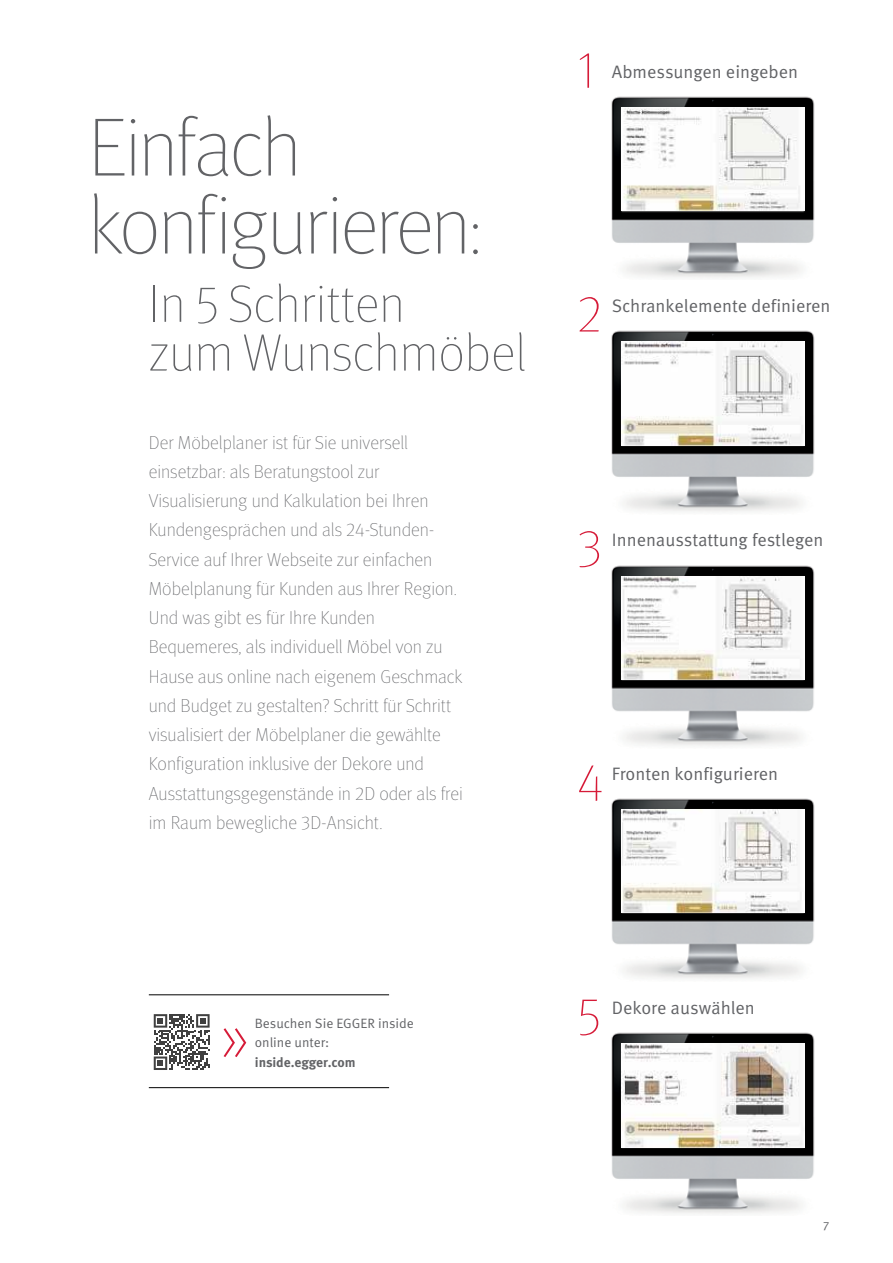
<style>
.page{position:relative;width:893px;height:1263px;background:#fff}
.page>*{position:absolute;margin:0;border:0;box-sizing:border-box;transform-origin:0 0}
.t1{font:100 82.5px/78px "Meta Pro";letter-spacing:-.035em;color:#626366}
.t2{font:100 75px "Meta Pro";color:#d61b38}
.t3{font:100 52.5px/48.8px "Meta Pro";color:#626366}
.t4{font:100 52.5px "Meta Pro";color:#d61b38}
.t5{font:100 18.75px/29.2px "Meta Pro";color:#626366}
.t6{font:18px "Meta Pro";color:#626366}
.t7{font:13.5px/19.5px "Meta Pro";color:#626366}
.t8{font:700 13.5px "Meta Pro";letter-spacing:-.005em;color:#626366}
.t9{font:12px "Meta Pro";color:#626366}
</style>
<div class="page">
<img style="left:611px;top:96px;width:204px;height:182px">
<img style="left:621px;top:108px;width:183px;height:103px">
<img style="left:611px;top:330px;width:204px;height:182px">
<img style="left:621px;top:342px;width:183px;height:103px">
<img style="left:611px;top:565px;width:204px;height:181px">
<img style="left:621px;top:576px;width:183px;height:103px">
<img style="left:611px;top:798px;width:204px;height:181px">
<img style="left:621px;top:809px;width:183px;height:103px">
<img style="left:611px;top:1032px;width:204px;height:182px">
<img style="left:621px;top:1044px;width:183px;height:103px">
<hr style="left:149px;top:994px;width:240px;height:1px;background:#000">
<hr style="left:149px;top:1087px;width:240px;height:1px;background:#000">
<svg style="left:154px;top:1014px;width:56px;height:56px"></svg>
<h1 class="t1" style="left:88px;top:113px;width:396px">Einfach konfigurieren:</h1>
<h3 class="t3" style="left:149px;top:283px;width:379px">In 5 Schritten<br>zum Wunschmöbel</h3>
<p class="t5" style="left:149px;top:429px;width:316px">Der Möbelplaner ist für Sie universell einsetzbar: als Beratungstool zur Visualisierung und Kalkulation bei Ihren Kundengesprächen und als 24-Stunden-Service auf Ihrer Webseite zur einfachen Möbelplanung für Kunden aus Ihrer Region.<br>Und was gibt es für Ihre Kunden Bequemeres, als individuell Möbel von zu Hause aus online nach eigenem Geschmack und Budget zu gestalten? Schritt für Schritt visualisiert der Möbelplaner die gewählte Konfiguration inklusive der Dekore und Ausstattungsgegenstände in 2D oder als frei im Raum bewegliche 3D-Ansicht.</p>
<h3 class="t4" style="left:577px;top:48px;width:23px">1</h3>
<p class="t6" style="left:612px;top:63px;width:188px">Abmessungen eingeben</p>
<h3 class="t4" style="left:577px;top:292px;width:27px">2</h3>
<p class="t6" style="left:612px;top:297px;width:220px">Schrankelemente definieren</p>
<h3 class="t4" style="left:577px;top:526px;width:27px">3</h3>
<p class="t6" style="left:612px;top:531px;width:213px">Innenausstattung festlegen</p>
<h3 class="t4" style="left:577px;top:760px;width:28px">4</h3>
<p class="t6" style="left:612px;top:765px;width:168px">Fronten konfigurieren</p>
<h2 class="t2" style="left:220px;top:1004px;width:32px">»</h2>
<p class="t7" style="left:255px;top:1014px;width:161px">Besuchen Sie EGGER inside online unter:</p>
<p class="t8" style="left:255px;top:1057px;width:102px">inside.egger.com</p>
<h3 class="t4" style="left:577px;top:994px;width:26px">5</h3>
<p class="t6" style="left:612px;top:999px;width:145px">Dekore auswählen</p>
<p class="t9" style="left:823px;top:1219px;width:8px">7</p>
</div>
